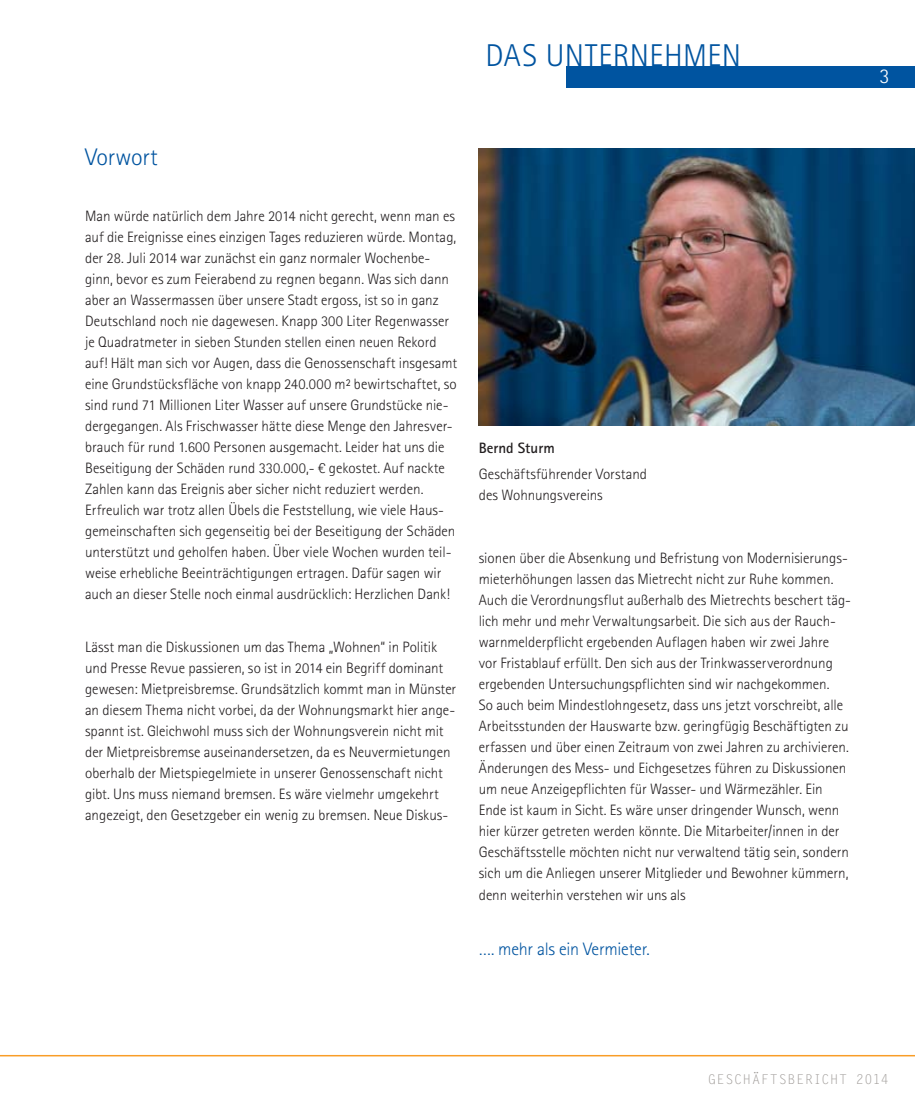
<style>
.page{position:relative;width:915px;height:1106px;background:#fff}
.page>*{position:absolute;margin:0;border:0;box-sizing:border-box;transform-origin:0 0}
.t1{font:300 31.5px "Rotis Sans Serif";letter-spacing:.015em;color:#0054a0}
.t2{font:300 24px "Rotis Sans Serif Std";letter-spacing:-.01em;color:#0054a0}
.t3{font:300 21px "Rotis Sans Serif";color:#fff}
.t4{font:300 18px "Rotis Sans Serif Std";letter-spacing:-.015em;color:#0054a0}
.t5{font:300 15px/21px "Rotis Sans Serif Std";color:#231f20}
.t6{font:700 15px "Rotis Sans Serif Std";color:#231f20}
.t7{font:13.5px "Letter Gothic Std";letter-spacing:.045em;color:#9f9b98}
</style>
<div class="page">
<div style="left:566px;top:66px;width:348px;height:21px;background:#0054a0"></div>
<hr style="left:0;top:1054px;width:914px;height:2px;background:#f99d27">
<img style="left:478px;top:149px;width:436px;height:276px">
<h1 class="t1" style="left:485px;top:44px;width:257px">DAS UNTERNEHMEN</h1>
<h2 class="t2" style="left:85px;top:148px;width:74px">Vorwort</h2>
<p class="t5" style="left:85px;top:207px;width:373px">Man würde natürlich dem Jahre 2014 nicht gerecht, wenn man es auf die Ereignisse eines einzigen Tages reduzieren würde. Montag, der 28. Juli 2014 war zunächst ein ganz normaler Wochenbe&shy;ginn, bevor es zum Feierabend zu regnen begann. Was sich dann aber an Wassermassen über unsere Stadt ergoss, ist so in ganz Deutschland noch nie dagewesen. Knapp 300 Liter Regenwasser je Quadratmeter in sieben Stunden stellen einen neuen Rekord auf! Hält man sich vor Augen, dass die Genossenschaft insgesamt eine Grundstücksfläche von knapp 240.000 m² bewirtschaftet, so sind rund 71 Millionen Liter Wasser auf unsere Grundstücke nie&shy;dergegangen. Als Frischwasser hätte diese Menge den Jahresver&shy;brauch für rund 1.600 Personen ausgemacht. Leider hat uns die Beseitigung der Schäden rund 330.000,- € gekostet. Auf nackte Zahlen kann das Ereignis aber sicher nicht reduziert werden.<br>Erfreulich war trotz allen Übels die Feststellung, wie viele Haus&shy;gemeinschaften sich gegenseitig bei der Beseitigung der Schäden unterstützt und geholfen haben. Über viele Wochen wurden teil&shy;weise erhebliche Beeinträchtigungen ertragen. Dafür sagen wir auch an dieser Stelle noch einmal ausdrücklich: Herzlichen Dank!</p>
<p class="t5" style="left:85px;top:637px;width:372px">Lässt man die Diskussionen um das Thema „Wohnen“ in Politik und Presse Revue passieren, so ist in 2014 ein Begriff dominant gewesen: Mietpreisbremse. Grundsätzlich kommt man in Münster an diesem Thema nicht vorbei, da der Wohnungsmarkt hier ange&shy;spannt ist. Gleichwohl muss sich der Wohnungsverein nicht mit der Mietpreisbremse auseinandersetzen, da es Neuvermietungen oberhalb der Mietspiegelmiete in unserer Genossenschaft nicht gibt. Uns muss niemand bremsen. Es wäre vielmehr umgekehrt angezeigt, den Gesetzgeber ein wenig zu bremsen. Neue Diskus-</p>
<p class="t6" style="left:478px;top:442px;width:77px">Bernd Sturm</p>
<p class="t5" style="left:478px;top:465px;width:170px">Geschäftsführender Vorstand des Wohnungsvereins</p>
<p class="t5" style="left:478px;top:549px;width:373px">sionen über die Absenkung und Befristung von Modernisierungs&shy;mieterhöhungen lassen das Mietrecht nicht zur Ruhe kommen.<br>Auch die Verordnungsflut außerhalb des Mietrechts beschert täg&shy;lich mehr und mehr Verwaltungsarbeit. Die sich aus der Rauch&shy;warnmelderpflicht ergebenden Auflagen haben wir zwei Jahre vor Fristablauf erfüllt. Den sich aus der Trinkwasserverordnung ergebenden Untersuchungspflichten sind wir nachgekommen.<br>So auch beim Mindestlohngesetz, dass uns jetzt vorschreibt, alle Arbeitsstunden der Hauswarte bzw. geringfügig Beschäftigten zu erfassen und über einen Zeitraum von zwei Jahren zu archivieren.<br>Änderungen des Mess- und Eichgesetzes führen zu Diskussionen um neue Anzeigepflichten für Wasser- und Wärmezähler. Ein Ende ist kaum in Sicht. Es wäre unser dringender Wunsch, wenn hier kürzer getreten werden könnte. Die Mitarbeiter/innen in der Geschäftsstelle möchten nicht nur verwaltend tätig sein, sondern sich um die Anliegen unserer Mitglieder und Bewohner kümmern, denn weiterhin verstehen wir uns als</p>
<p class="t4" style="left:478px;top:942px;width:172px">…. mehr als ein Vermieter.</p>
<h3 class="t3" style="left:879px;top:69px;width:12px">3</h3>
<p class="t7" style="left:707px;top:1072px;width:183px">GESCHÄFTSBERICHT 2014</p>
</div>
